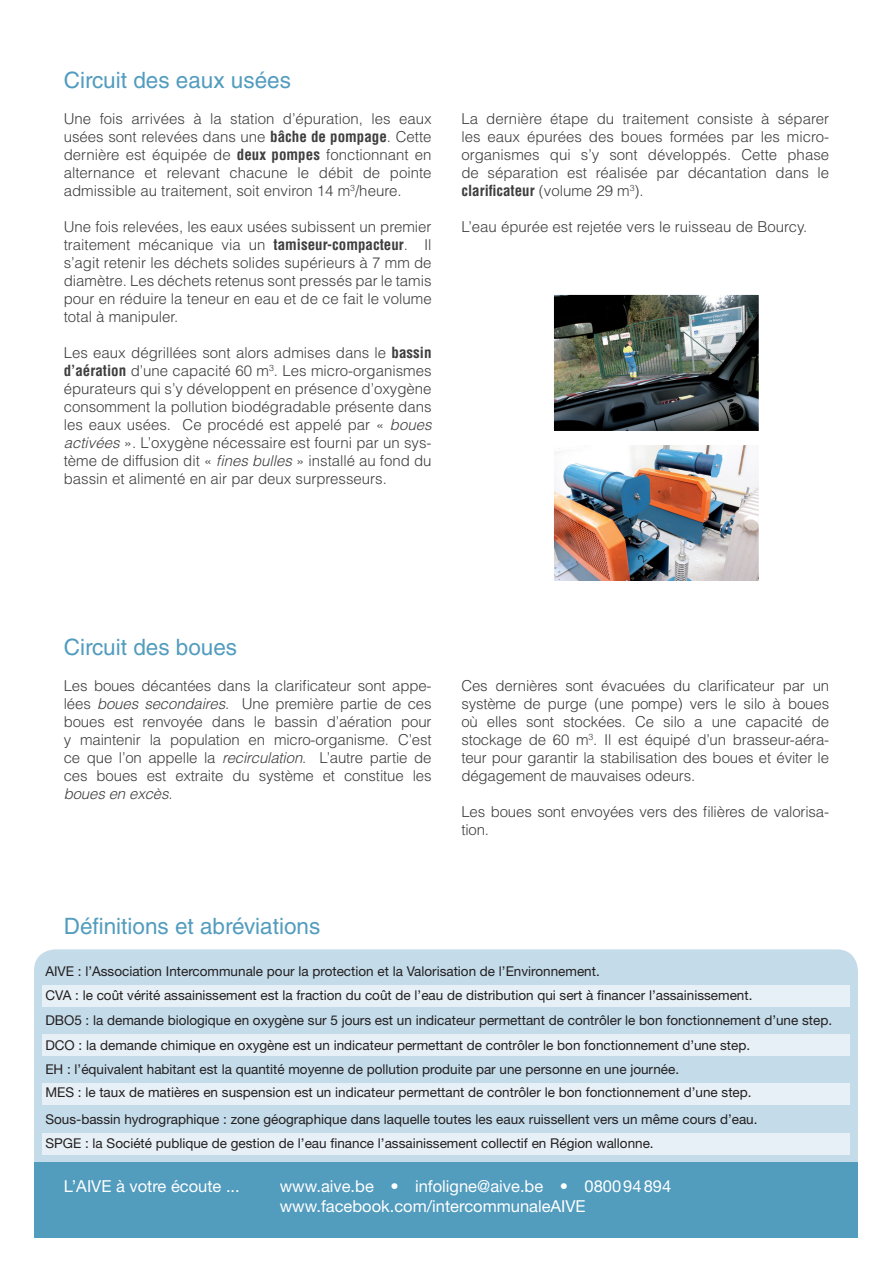
<style>
.page{position:relative;width:893px;height:1263px;background:#fff}
.page>*{position:absolute;margin:0;border:0;box-sizing:border-box;transform-origin:0 0}
.t1{font:22.5px "Helvetica LT Std";color:#529cbe}
.t2{font:16.5px/19.8px "Helvetica Neue";color:#fff}
.t3{font:300 15px/18px "Helvetica LT Std";color:#3e3e3f;text-align:justify}
.t4{font:13.5px/24.6px "Helvetica Neue";color:#231f20}
.s1{font-weight:700;font-stretch:condensed}
.s2{font-style:italic}
</style>
<div class="page">
<div style="left:34px;top:949px;width:824px;height:246px;background:#c4dbe9;border-radius:21px"></div>
<div style="left:34px;top:1162px;width:824px;height:75px;background:#529cbe"></div>
<div style="left:43px;top:985px;width:807px;height:21px;background:#e7f0f6"></div>
<div style="left:43px;top:1034px;width:807px;height:22px;background:#e7f0f6"></div>
<div style="left:43px;top:1084px;width:807px;height:21px;background:#e7f0f6"></div>
<div style="left:43px;top:1133px;width:807px;height:21px;background:#e7f0f6"></div>
<img style="left:555px;top:296px;width:202px;height:133px">
<div style="left:552px;top:293px;width:208px;height:139px;border:2px solid #fff"></div>
<img style="left:555px;top:447px;width:202px;height:133px">
<div style="left:552px;top:444px;width:208px;height:139px;border:2px solid #fff"></div>
<h1 class="t1" style="left:64px;top:67px;width:229px">Circuit des eaux usées</h1>
<p class="t3" style="left:64px;top:110px;width:369px">Une fois arrivées à la station d’épuration, les eaux usées sont relevées dans une <span class="s1">bâche de pompage</span>. Cette dernière est équipée de <span class="s1">deux pompes</span> fonctionnant en alternance et relevant chacune le débit de pointe admissible au traitement, soit environ 14 m<sup>3</sup>/heure.</p>
<p class="t3" style="left:64px;top:218px;width:369px">Une fois relevées, les eaux usées subissent un premier traitement mécanique via un <span class="s1">tamiseur-compacteur</span>. Il s’agit retenir les déchets solides supérieurs à 7 mm de diamètre. Les déchets retenus sont pressés par le tamis pour en réduire la teneur en eau et de ce fait le volume total à manipuler.</p>
<p class="t3" style="left:64px;top:344px;width:369px">Les eaux dégrillées sont alors admises dans le <span class="s1">bassin d’aération</span> d’une capacité 60 m<sup>3</sup>. Les micro-organismes épurateurs qui s’y développent en présence d’oxygène consomment la pollution biodégradable présente dans les eaux usées. Ce procédé est appelé par « <span class="s2">boues activées</span> ». L’oxygène nécessaire est fourni par un sys&shy;tème de diffusion dit « <span class="s2">fines bulles</span> » installé au fond du bassin et alimenté en air par deux surpresseurs.</p>
<p class="t3" style="left:461px;top:110px;width:369px">La dernière étape du traitement consiste à séparer les eaux épurées des boues formées par les micro&shy;organismes qui s’y sont développés. Cette phase de séparation est réalisée par décantation dans le <span class="s1">clarificateur</span> (volume 29 m<sup>3</sup>).</p>
<p class="t3" style="left:461px;top:218px;width:348px">L’eau épurée est rejetée vers le ruisseau de Bourcy.</p>
<h1 class="t1" style="left:64px;top:634px;width:175px">Circuit des boues</h1>
<p class="t3" style="left:64px;top:677px;width:369px">Les boues décantées dans la clarificateur sont appe&shy;lées <span class="s2">boues secondaires</span>. Une première partie de ces boues est renvoyée dans le bassin d’aération pour y maintenir la population en micro-organisme. C’est ce que l’on appelle la <span class="s2">recirculation</span>. L’autre partie de ces boues est extraite du système et constitue les <span class="s2">boues en excès</span>.</p>
<p class="t3" style="left:461px;top:677px;width:369px">Ces dernières sont évacuées du clarificateur par un système de purge (une pompe) vers le silo à boues où elles sont stockées. Ce silo a une capacité de stockage de 60 m<sup>3</sup>. Il est équipé d’un brasseur-aéra&shy;teur pour garantir la stabilisation des boues et éviter le dégagement de mauvaises odeurs.</p>
<p class="t3" style="left:461px;top:803px;width:369px">Les boues sont envoyées vers des filières de valorisa&shy;tion.</p>
<h1 class="t1" style="left:64px;top:913px;width:258px">Définitions et abréviations</h1>
<p class="t4" style="left:45px;top:958px;width:709px">AIVE : l’Association Intercommunale pour la protection et la Valorisation de l’Environnement.<br>CVA : le coût vérité assainissement est la fraction du coût de l’eau de distribution qui sert à financer l’assainissement.</p>
<p class="t4" style="left:45px;top:1008px;width:788px">DBO5 : la demande biologique en oxygène sur 5 jours est un indicateur permettant de contrôler le bon fonctionnement d’une step.</p>
<p class="t4" style="left:45px;top:1057px;width:635px">EH : l’équivalent habitant est la quantité moyenne de pollution produite par une personne en une journée.</p>
<p class="t4" style="left:45px;top:1032px;width:706px">DCO : la demande chimique en oxygène est un indicateur permettant de contrôler le bon fonctionnement d’une step.</p>
<p class="t4" style="left:45px;top:1080px;width:708px">MES : le taux de matières en suspension est un indicateur permettant de contrôler le bon fonctionnement d’une step.</p>
<p class="t4" style="left:45px;top:1106px;width:714px">Sous-bassin hydrographique : zone géographique dans laquelle toutes les eaux ruissellent vers un même cours d’eau.</p>
<p class="t4" style="left:45px;top:1131px;width:610px">SPGE : la Société publique de gestion de l’eau finance l’assainissement collectif en Région wallonne.</p>
<p class="t2" style="left:64px;top:1176px;width:178px">L’AIVE à votre écoute ...</p>
<p class="t2" style="left:280px;top:1176px;width:393px">www.aive.be • infoligne@aive.be • 080094894 www.facebook.com/intercommunaleAIVE</p>
</div>
